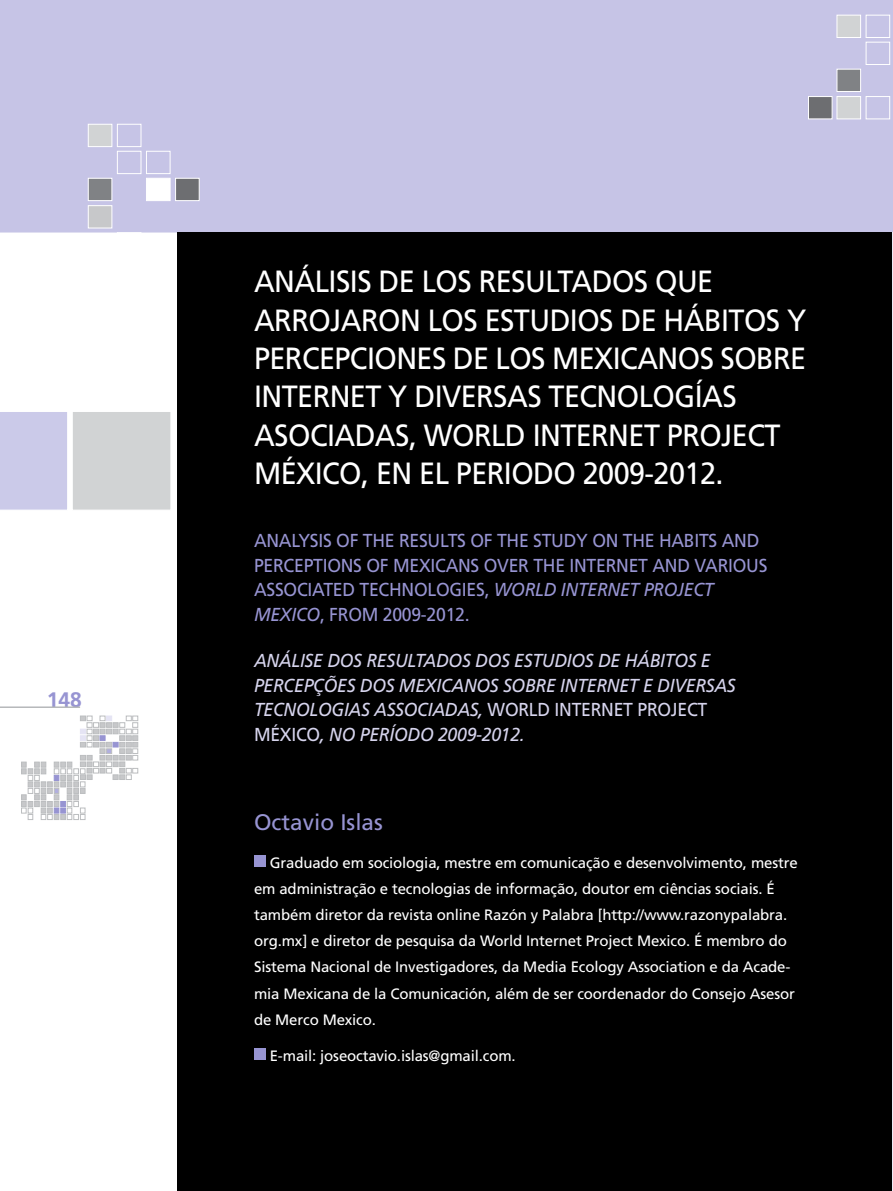
<style>
.page{position:relative;width:893px;height:1191px;background:#fff}
.page>*{position:absolute;margin:0;border:0;box-sizing:border-box;transform-origin:0 0}
.t1{font:30.75px "Frutiger";letter-spacing:-.02em;color:#fff;scale:.94 1}
.t2{font:22.5px "Frutiger";color:#9794d2}
.t3{font:700 21px "Frutiger";color:#9794d2}
.t4{font:italic 18.75px/24.5px "Frutiger";letter-spacing:-.015em;color:#d6d4ed;scale:.94 1}
.t5{font:18.75px "Frutiger";letter-spacing:-.015em;color:#9794d2;scale:.94 1}
.t6{font:italic 18.75px/24.5px "Frutiger";letter-spacing:-.015em;color:#9794d2;scale:.94 1}
.t7{font:18.75px "Frutiger";color:#d6d4ed;scale:.94 1}
.t8{font:15px/26.2px "Frutiger";letter-spacing:-.01em;color:#fff}
.s1{font-style:normal}
</style>
<div class="page">
<svg style="left:21px;top:716px;width:117px;height:103px"></svg>
<hr style="left:0;top:707px;width:80px;height:1px;background:#b1b4b6">
<div style="left:0;top:0;width:893px;height:232px;background:#c6c4e6"></div>
<div style="left:88px;top:178px;width:24px;height:23px;background:#808285;border:1px solid #fff"></div>
<div style="left:146px;top:178px;width:24px;height:23px;background:#fff"></div>
<div style="left:175px;top:178px;width:24px;height:23px;background:#6d6e71;border:1px solid #fff"></div>
<div style="left:117px;top:151px;width:24px;height:23px;border:1px solid #fff"></div>
<div style="left:146px;top:151px;width:24px;height:23px;border:1px solid #fff"></div>
<div style="left:88px;top:124px;width:24px;height:23px;background:#d1d3d4;border:1px solid #fff"></div>
<div style="left:117px;top:124px;width:24px;height:23px;border:1px solid #fff"></div>
<div style="left:88px;top:205px;width:24px;height:23px;background:#c7c8ca;border:1px solid #fff"></div>
<div style="left:837px;top:69px;width:24px;height:23px;background:#808285;border:1px solid #fff"></div>
<div style="left:866px;top:42px;width:24px;height:23px;border:1px solid #fff"></div>
<div style="left:837px;top:15px;width:24px;height:23px;background:#d1d3d4;border:1px solid #fff"></div>
<div style="left:866px;top:15px;width:24px;height:23px;border:1px solid #fff"></div>
<div style="left:837px;top:96px;width:24px;height:23px;background:#d1d3d4;border:1px solid #fff"></div>
<div style="left:866px;top:96px;width:24px;height:23px;border:1px solid #fff"></div>
<div style="left:808px;top:96px;width:24px;height:23px;background:#6d6e71;border:1px solid #fff"></div>
<div style="left:177px;top:232px;width:716px;height:959px;background:#000"></div>
<hr style="left:892px;top:232px;width:1px;height:959px;background:#eaeaf6">
<div style="left:72px;top:411px;width:99px;height:99px;background:#d1d3d4;border:1px solid #fff"></div>
<div style="left:0;top:412px;width:67px;height:98px;background:#cbcae9"></div>
<div style="left:254px;top:855px;width:12px;height:12px;background:#9794d2"></div>
<div style="left:254px;top:1048px;width:12px;height:12px;background:#9794d2"></div>
<h3 class="t3" style="left:47px;top:687px;width:37px">148</h3>
<h1 class="t1" style="left:254px;top:263px;width:77px">ANÁLISIS</h1>
<h1 class="t1" style="left:379px;top:263px;width:64px">DE LOS</h1>
<h1 class="t1" style="left:479px;top:263px;width:19px">RESULTADOS</h1>
<h1 class="t1" style="left:655px;top:263px;width:42px">QUE</h1>
<h1 class="t1" style="left:254px;top:302px;width:21px">ARRO</h1>
<h1 class="t1" style="left:330px;top:302px;width:33px">JARON</h1>
<h1 class="t1" style="left:428px;top:302px;width:18px">LOS</h1>
<h1 class="t1" style="left:485px;top:302px;width:18px">ESTUDIOS</h1>
<h1 class="t1" style="left:620px;top:302px;width:123px">DE HÁBITOS</h1>
<h1 class="t1" style="left:787px;top:302px;width:22px">Y</h1>
<h1 class="t1" style="left:254px;top:340px;width:34px">PERCE</h1>
<h1 class="t1" style="left:335px;top:340px;width:35px">PCIONES</h1>
<h1 class="t1" style="left:453px;top:340px;width:63px">DE LOS</h1>
<h1 class="t1" style="left:552px;top:340px;width:83px">MEXICANOS</h1>
<h1 class="t1" style="left:720px;top:340px;width:73px">SOBRE</h1>
<h1 class="t1" style="left:254px;top:378px;width:18px">INTERNET</h1>
<h1 class="t1" style="left:388px;top:378px;width:95px">Y DIVERSAS</h1>
<h1 class="t1" style="left:549px;top:378px;width:20px">TECNOLO</h1>
<h1 class="t1" style="left:674px;top:378px;width:37px">GÍAS</h1>
<h1 class="t1" style="left:254px;top:417px;width:20px">ASOCIADAS</h1>
<h1 class="t1" style="left:409px;top:417px;width:66px">, WORLD</h1>
<h1 class="t1" style="left:533px;top:417px;width:18px">INTERNET</h1>
<h1 class="t1" style="left:667px;top:417px;width:87px">PROJECT</h1>
<h1 class="t1" style="left:254px;top:455px;width:250px">MÉXICO, EN EL PERIODO</h1>
<h1 class="t1" style="left:583px;top:455px;width:151px">2009-2012.</h1>
<p class="t5" style="left:254px;top:530px;width:14px">ANAL</p>
<p class="t5" style="left:298px;top:530px;width:118px">YSIS OF THE RESULTS</p>
<p class="t5" style="left:470px;top:530px;width:79px">OF THE STUD</p>
<p class="t5" style="left:576px;top:530px;width:169px">Y ON THE HABITS AND</p>
<p class="t5" style="left:254px;top:554px;width:22px">PERCE</p>
<p class="t5" style="left:304px;top:554px;width:22px">PTIONS</p>
<p class="t5" style="left:366px;top:554px;width:80px">OF MEXICANS</p>
<p class="t5" style="left:484px;top:554px;width:103px">OVER THE INTERNET</p>
<p class="t5" style="left:652px;top:554px;width:14px">AND</p>
<p class="t5" style="left:694px;top:554px;width:24px">VARIOUS</p>
<p class="t5" style="left:254px;top:579px;width:12px">ASSOCIATED</p>
<p class="t5" style="left:360px;top:579px;width:58px">TECHNOLO</p>
<p class="t6" style="left:254px;top:578px;width:490px;text-indent:195px"><span class="s1">GIES,</span> WORLD INTERNET PROJECT<br>MEXICO<span class="s1">, FRO M 2009-2012.</span></p>
<p class="t4" style="left:254px;top:648px;width:514px">ANÁLISE DOS RESULTADOS DOS ESTUDIOS DE HÁBITOS E<br>PERCEPÇÕES DOS MEXICANOS SOBRE INTERNET E DIVERSAS<br>TECNOLOGIAS ASSOCIADAS, <span class="s1">WORLD</span></p>
<p class="t7" style="left:555px;top:698px;width:12px">INTERNET</p>
<p class="t7" style="left:637px;top:698px;width:54px">PROJECT</p>
<p class="t4" style="left:254px;top:722px;width:290px"><span class="s1">MÉXICO</span>, NO PERÍODO 2009-2012.</p>
<h2 class="t2" style="left:254px;top:809px;width:130px">Octavio Islas</h2>
<p class="t8" style="left:254px;top:849px;width:545px;text-indent:16px">Graduado em sociologia, mestre em comunicação e desenvolvimento, mestre em administração e tecnologias de informação, doutor em ciências sociais. É também diretor da revista online Razón y Palabra [http://www.razonypalabra. org.mx] e diretor de pesquisa da World I nternet Project Mexico. É membro do Sistema Nacional de I nvestigadores, da Media Ecology Association e da Acade&shy;mia Mexicana de la Comunicación, além de ser coordenador do Consejo Asesor de Merco Mexico.</p>
<p class="t8" style="left:270px;top:1042px;width:247px">E-mail: joseoctavio.islas@gmail.com.</p>
</div>
